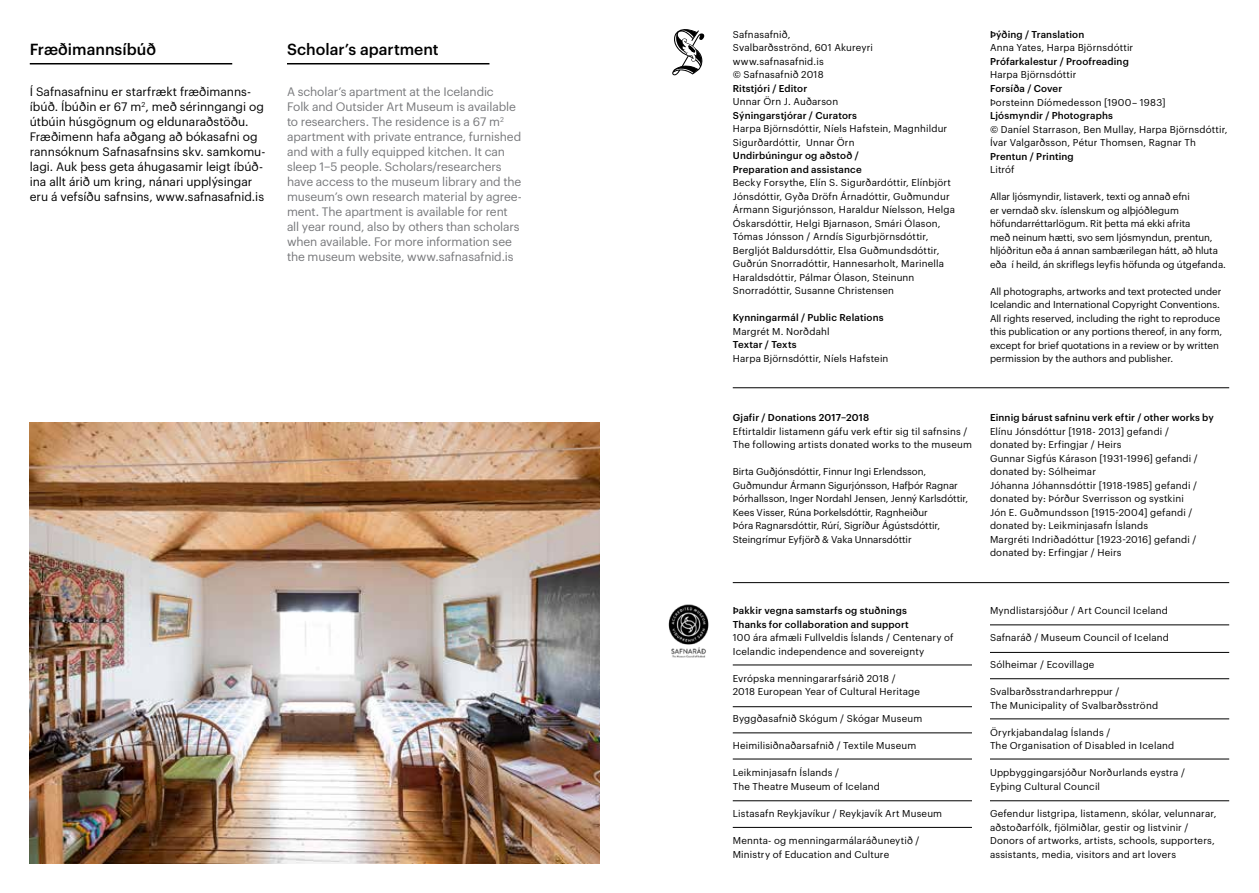
<style>
.page{position:relative;width:1259px;height:893px;background:#fff}
.page>*{position:absolute;margin:0;border:0;box-sizing:border-box;transform-origin:0 0}
.t1{font:500 15.75px "Graphik";color:#000}
.t2{font:12px/15px "Graphik";letter-spacing:-.01em;color:#77787b}
.t3{font:12px/15px "Graphik";color:#000}
.t4{font:9.75px/13.5px "Graphik";letter-spacing:.015em;color:#000}
.t5{font:500 9.75px/13.5px "Graphik";letter-spacing:.015em;color:#000}
.t6{font:9.75px/13.5px "Graphik";letter-spacing:-.005em;color:#000}
</style>
<div class="page">
<hr style="left:733px;top:665px;width:239px;height:1px;background:#000">
<hr style="left:990px;top:624px;width:239px;height:1px;background:#000">
<hr style="left:990px;top:652px;width:239px;height:1px;background:#000">
<hr style="left:990px;top:678px;width:239px;height:1px;background:#000">
<hr style="left:990px;top:718px;width:239px;height:1px;background:#000">
<hr style="left:990px;top:759px;width:239px;height:1px;background:#000">
<hr style="left:990px;top:800px;width:239px;height:1px;background:#000">
<hr style="left:733px;top:706px;width:239px;height:1px;background:#000">
<hr style="left:733px;top:732px;width:239px;height:1px;background:#000">
<hr style="left:733px;top:759px;width:239px;height:1px;background:#000">
<hr style="left:733px;top:800px;width:239px;height:1px;background:#000">
<hr style="left:733px;top:827px;width:239px;height:1px;background:#000">
<svg style="left:672px;top:29px;width:32px;height:46px"></svg>
<img style="left:668px;top:604px;width:41px;height:54px">
<hr style="left:733px;top:582px;width:496px;height:1px;background:#000">
<hr style="left:733px;top:387px;width:496px;height:1px;background:#000">
<hr style="left:30px;top:63px;width:202px;height:1px;background:#000">
<hr style="left:287px;top:63px;width:202px;height:1px;background:#000">
<img style="left:30px;top:422px;width:570px;height:441px">
<h1 class="t1" style="left:30px;top:37px;width:128px">Fræðimannsíbúð</h1>
<h1 class="t1" style="left:287px;top:37px;width:153px">Scholar’s apartment</h1>
<p class="t3" style="left:30px;top:83px;width:237px">Í Safnasafninu er starfrækt fræðimanns&shy;íbúð. Íbúðin er 67 m<sup>2</sup>, með sérinngangi og útbúin húsgögnum og eldunaraðstöðu.<br>Fræðimenn hafa aðgang að bókasafni og rannsóknum Safnasafnsins skv. samkomu&shy;lagi. Auk þess geta áhugasamir leigt íbúð&shy;ina allt árið um kring, nánari upplýsingar eru á vefsíðu safnsins, www.safnasafnid.is</p>
<p class="t2" style="left:287px;top:83px;width:236px">A scholar’s apartment at the Icelandic<br>Folk and Outsider Art Museum is available to researchers. The residence is a 67 m<sup>2 </sup>apartment with private entrance, furnished and with a fully equipped kitchen. It can sleep 1–5 people. Scholars/researchers have access to the museum library and the museum’s own research material by agree&shy;ment. The apartment is available for rent all year round, also by others than scholars when available. For more information see the museum website, www.safnasafnid.is</p>
<p class="t4" style="left:733px;top:27px;width:142px">Safnasafnið,<br>Svalbarðsströnd, 601 Akureyri www.safnasafnid.is<br>© Safnasafnið 2018</p>
<p class="t5" style="left:733px;top:81px;width:76px">Ritstjóri / Editor</p>
<p class="t4" style="left:733px;top:94px;width:107px">Unnar Örn J. Auðarson</p>
<p class="t5" style="left:733px;top:108px;width:126px">Sýningarstjórar / Curators</p>
<p class="t4" style="left:733px;top:121px;width:216px">Harpa Björnsdóttir, Níels Hafstein, Magnhildur<br>Sigurðardóttir, Unnar Örn</p>
<p class="t5" style="left:733px;top:148px;width:130px">Undirbúningur og aðstoð /<br>Preparation and assistance</p>
<p class="t4" style="left:733px;top:175px;width:224px">Becky Forsythe, Elín S. Sigurðardóttir, Elínbjört Jónsdóttir, Gyða Dröfn Árnadóttir, Guðmundur Ármann Sigurjónsson, Haraldur Níelsson, Helga Óskarsdóttir, Helgi Bjarnason, Smári Ólason, Tómas Jónsson / Arndís Sigurbjörnsdóttir, Bergljót Baldursdóttir, Elsa Guðmundsdóttir, Guðrún Snorradóttir, Hannesarholt, Marinella Haraldsdóttir, Pálmar Ólason, Steinunn Snorradóttir, Susanne Christensen</p>
<p class="t5" style="left:733px;top:310px;width:152px">Kynningarmál / Public Relations</p>
<p class="t4" style="left:733px;top:324px;width:98px">Margrét M. Norðdahl</p>
<p class="t5" style="left:733px;top:337px;width:65px">Textar / Texts</p>
<p class="t4" style="left:733px;top:351px;width:157px">Harpa Björnsdóttir, Níels Hafstein</p>
<p class="t5" style="left:990px;top:27px;width:96px">Þýðing / Translation</p>
<p class="t4" style="left:990px;top:40px;width:145px">Anna Yates, Harpa Björnsdóttir</p>
<p class="t5" style="left:990px;top:54px;width:140px">Prófarkalestur / Proofreading</p>
<p class="t4" style="left:990px;top:67px;width:88px">Harpa Björnsdóttir</p>
<p class="t5" style="left:990px;top:81px;width:74px">Forsíða / Cover</p>
<p class="t4" style="left:990px;top:94px;width:177px">Þorsteinn Díómedesson [1900– 1983]</p>
<p class="t5" style="left:990px;top:108px;width:124px">Ljósmyndir / Photographs</p>
<p class="t4" style="left:990px;top:121px;width:239px">© Daníel Starrason, Ben Mullay, Harpa Björnsdóttir,<br>Ívar Valgarðsson, Pétur Thomsen, Ragnar Th</p>
<p class="t5" style="left:990px;top:148px;width:85px">Prentun / Printing</p>
<p class="t4" style="left:990px;top:162px;width:26px">Litróf</p>
<p class="t4" style="left:990px;top:189px;width:237px">Allar ljósmyndir, listaverk, texti og annað efni<br>er verndað skv. íslenskum og alþjóðlegum höfundarréttarlögum. Rit þetta má ekki afrita<br>með neinum hætti, svo sem ljósmyndun, prentun, hljóðritun eða á annan sambærilegan hátt, að hluta eða í heild, án skriflegs leyfis höfunda og útgefanda.</p>
<p class="t6" style="left:990px;top:283px;width:234px">All photographs, artworks and text protected under Icelandic and International Copyright Conventions.<br>All rights reserved, including the right to reproduce this publication or any portions thereof, in any form, except for brief quotations in a review or by written permission by the authors and publisher.</p>
<p class="t5" style="left:733px;top:410px;width:138px">Gjafir / Donations 2017–2018</p>
<p class="t4" style="left:733px;top:424px;width:241px">Eftirtaldir listamenn gáfu verk eftir sig til safnsins /<br>The following artists donated works to the museum</p>
<p class="t4" style="left:733px;top:464px;width:237px">Birta Guðjónsdóttir, Finnur Ingi Erlendsson, Guðmundur Ármann Sigurjónsson, Hafþór Ragnar Þórhallsson, Inger Nordahl Jensen, Jenný Karlsdóttir, Kees Visser, Rúna Þorkelsdóttir, Ragnheiður<br>Þóra Ragnarsdóttir, Rúrí, Sigríður Ágústsdóttir, Steingrímur Eyfjörð &amp; Vaka Unnarsdóttir</p>
<p class="t5" style="left:990px;top:410px;width:225px">Einnig bárust safninu verk eftir / other works by</p>
<p class="t4" style="left:990px;top:424px;width:209px">Elínu Jónsdóttur [1918- 2013] gefandi / donated by: Erfingjar / Heirs<br>Gunnar Sigfús Kárason [1931-1996] gefandi / donated by: Sólheimar<br>Jóhanna Jóhannsdóttir [1918-1985] gefandi / donated by: Þórður Sverrisson og systkini Jón E. Guðmundsson [1915-2004] gefandi / donated by: Leikminjasafn Íslands<br>Margréti Indriðadóttur [1923-2016] gefandi / donated by: Erfingjar / Heirs</p>
<p class="t5" style="left:733px;top:603px;width:177px">Þakkir vegna samstarfs og stuðnings<br>Thanks for collaboration and support</p>
<p class="t4" style="left:733px;top:630px;width:222px">100 ára afmæli Fullveldis Íslands / Centenary of<br>Icelandic independence and sovereignty</p>
<p class="t4" style="left:733px;top:671px;width:189px">Evrópska menningararfsárið 2018 /<br>2018 European Year of Cultural Heritage</p>
<p class="t4" style="left:733px;top:711px;width:191px">Byggðasafnið Skógum / Skógar Museum</p>
<p class="t4" style="left:733px;top:738px;width:185px">Heimilisiðnaðarsafnið / Textile Museum</p>
<p class="t4" style="left:733px;top:765px;width:149px">Leikminjasafn Íslands /<br>The Theatre Museum of Iceland</p>
<p class="t4" style="left:733px;top:806px;width:211px">Listasafn Reykjavíkur / Reykjavík Art Museum</p>
<p class="t4" style="left:733px;top:833px;width:188px">Mennta- og menningarmálaráðuneytið /<br>Ministry of Education and Culture</p>
<p class="t4" style="left:990px;top:603px;width:179px">Myndlistarsjóður / Art Council Iceland</p>
<p class="t4" style="left:990px;top:630px;width:180px">Safnaráð / Museum Council of Iceland</p>
<p class="t4" style="left:990px;top:657px;width:106px">Sólheimar / Ecovillage</p>
<p class="t4" style="left:990px;top:684px;width:170px">Svalbarðsstrandarhreppur /<br>The Municipality of Svalbarðsströnd</p>
<p class="t4" style="left:990px;top:725px;width:186px">Öryrkjabandalag Íslands /<br>The Organisation of Disabled in Iceland</p>
<p class="t4" style="left:990px;top:765px;width:196px">Uppbyggingarsjóður Norðurlands eystra /<br>Eyþing Cultural Council</p>
<p class="t4" style="left:990px;top:806px;width:228px">Gefendur listgripa, listamenn, skólar, velunnarar, aðstoðarfólk, fjölmiðlar, gestir og listvinir / Donors of artworks, artists, schools, supporters, assistants, media, visitors and art lovers</p>
</div>
